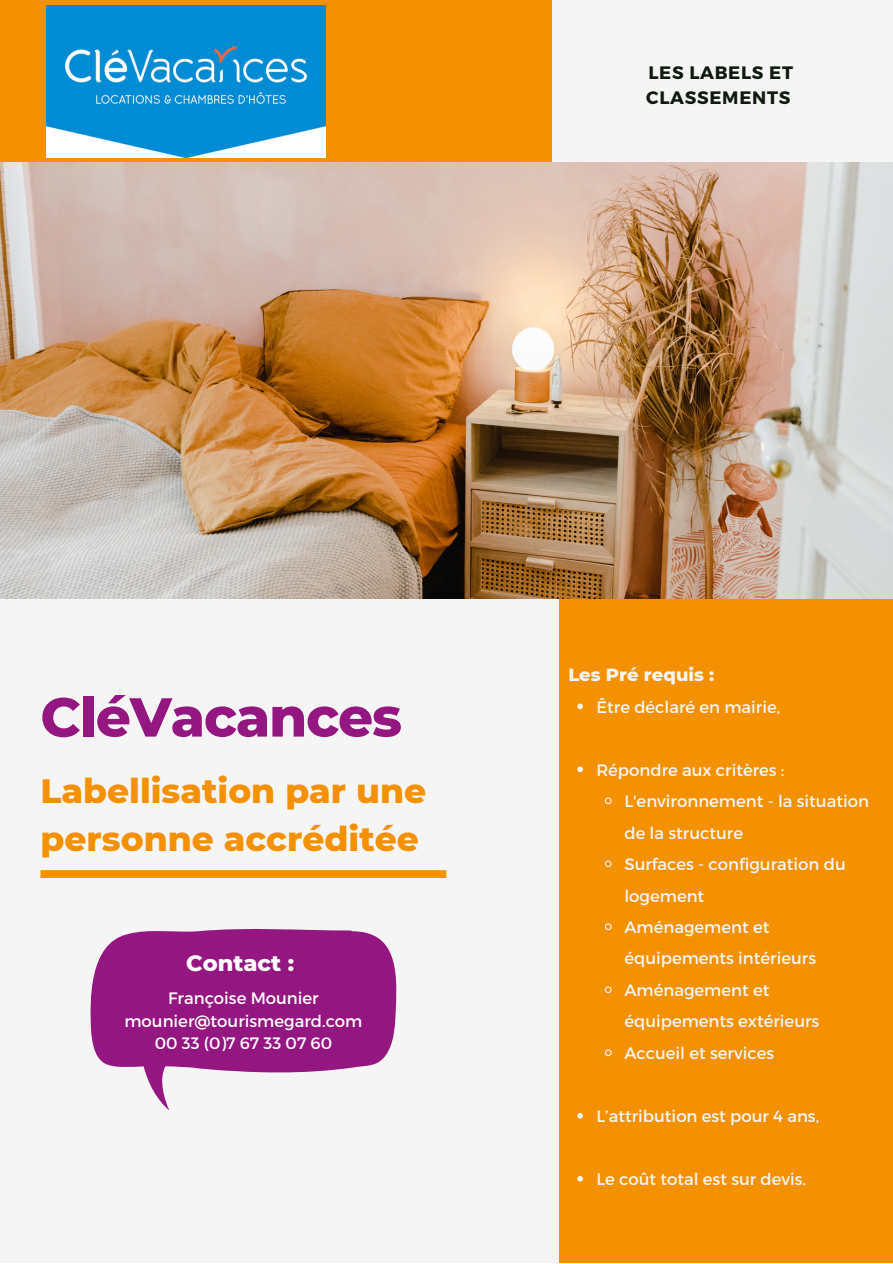
<style>
.page{position:relative;width:893px;height:1264px;background:#fff}
.page>*{position:absolute;margin:0;border:0;box-sizing:border-box;transform-origin:0 0}
.t1{font:800 54.75px "Montserrat";letter-spacing:-.02em;color:#941680}
.t2{font:800 34.5px/47.2px "Montserrat";color:#f39100}
.t3{font:800 22.5px "Montserrat";color:#fff}
.t4{font:700 18px/24.8px "Montserrat";letter-spacing:.04em;color:#0e1a0e}
.t5{font:800 18px "Montserrat";color:#f5f5f5}
.t6{font:16.5px/31.5px "Montserrat";color:#f5f5f5}
.t7{font:16.5px "Montserrat";color:#fff}
</style>
<div class="page">
<div style="left:0;top:0;width:892px;height:1262px;background:#f5f5f5"></div>
<div style="left:559px;top:555px;width:333px;height:707px;background:#f39100"></div>
<div style="left:0;top:0;width:551px;height:190px;background:#f39100"></div>
<img style="left:0;top:163px;width:892px;height:435px">
<div style="left:40px;top:870px;width:406px;height:8px;background:#f39100"></div>
<svg style="left:90px;top:928px;width:307px;height:181px;fill:#941680"></svg>
<img style="left:47px;top:5px;width:278px;height:152px">
<svg style="left:577px;top:703px;width:6px;height:6px"></svg>
<svg style="left:577px;top:766px;width:6px;height:6px"></svg>
<svg style="left:604px;top:797px;width:8px;height:8px"></svg>
<svg style="left:604px;top:860px;width:8px;height:8px"></svg>
<svg style="left:604px;top:923px;width:8px;height:8px"></svg>
<svg style="left:604px;top:986px;width:8px;height:8px"></svg>
<svg style="left:604px;top:1049px;width:8px;height:7px"></svg>
<svg style="left:577px;top:1113px;width:6px;height:5px"></svg>
<svg style="left:577px;top:1175px;width:6px;height:6px"></svg>
<p class="t4" style="left:646px;top:60px;width:148px">LES LABELS ET<br>CLASSEMENTS</p>
<p class="t1" style="left:40px;top:683px;width:363px">CléVacances</p>
<p class="t2" style="left:40px;top:767px;width:387px">Labellisation par une personne accréditée</p>
<p class="t3" style="left:186px;top:949px;width:109px">Contact :</p>
<p class="t7" style="left:168px;top:987px;width:152px">Françoise Mounier</p>
<p class="t7" style="left:124px;top:1010px;width:239px">mounier@tourismegard.com</p>
<p class="t7" style="left:155px;top:1032px;width:179px">00 33 (0)7 67 33 07 60</p>
<p class="t5" style="left:568px;top:663px;width:147px">Les Pré requis :</p>
<p class="t6" style="left:596px;top:690px;width:185px">Être déclaré en mairie,</p>
<p class="t6" style="left:596px;top:753px;width:189px">Répondre aux critères :</p>
<p class="t6" style="left:624px;top:784px;width:246px">L'environnement - la situation de la structure</p>
<p class="t6" style="left:624px;top:847px;width:223px">Surfaces - configuration du logement</p>
<p class="t6" style="left:624px;top:910px;width:193px">Aménagement et équipements intérieurs</p>
<p class="t6" style="left:624px;top:973px;width:196px">Aménagement et équipements extérieurs</p>
<p class="t6" style="left:624px;top:1036px;width:151px">Accueil et services</p>
<p class="t6" style="left:596px;top:1099px;width:224px">L’attribution est pour 4 ans,</p>
<p class="t6" style="left:596px;top:1162px;width:211px">Le coût total est sur devis.</p>
</div>
